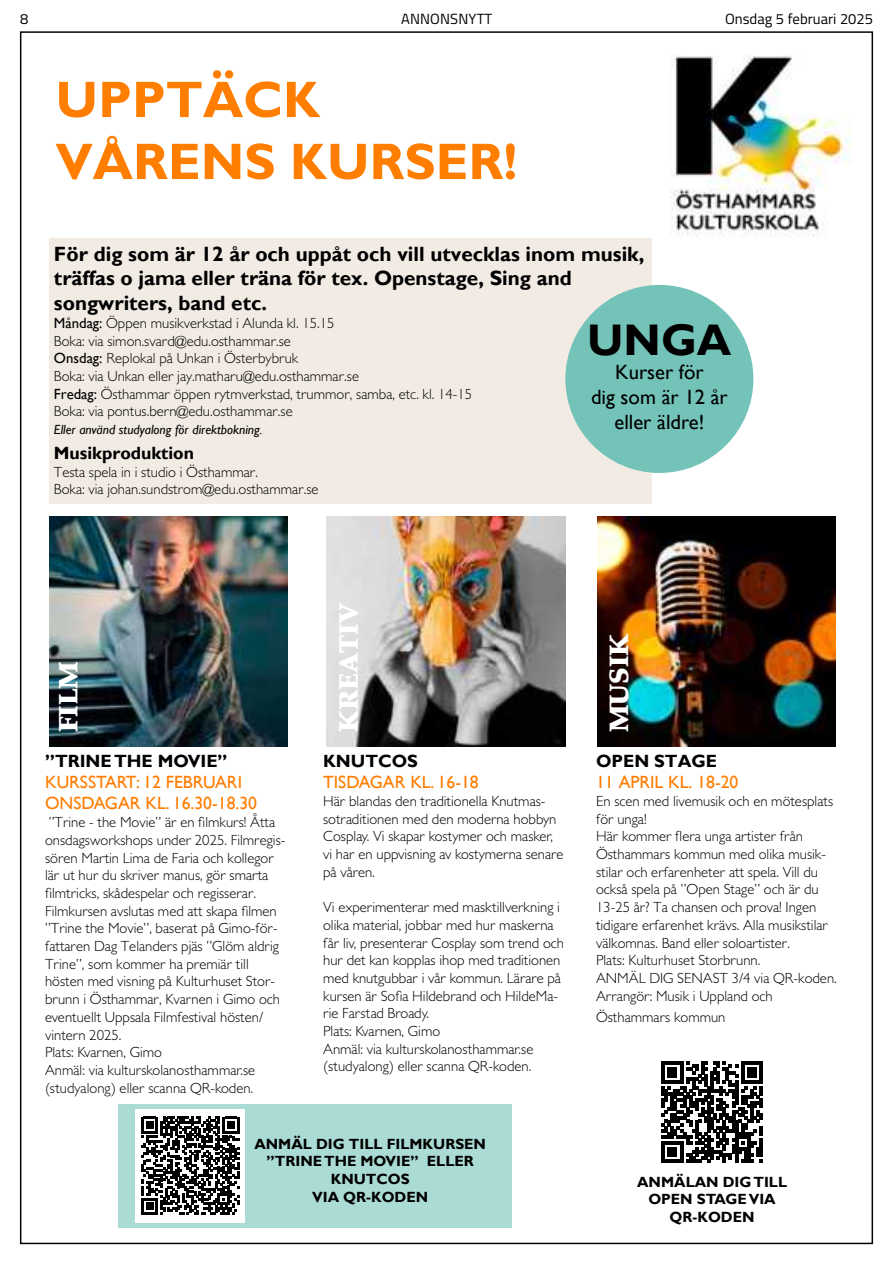
<style>
.page{position:relative;width:893px;height:1263px;background:#fff}
.page>*{position:absolute;margin:0;border:0;box-sizing:border-box;transform-origin:0 0}
.t1{font:700 51.6px/61.9px "Gill Sans";color:#ff7e00}
.t2{font:700 44.25px "Gill Sans";color:#000}
.t3{font:900 26.55px "Palatino LT Std";color:#fff}
.t4{font:700 20.7px/24.8px "Gill Sans";color:#000}
.t5{font:20.7px/24.8px "Gill Sans";color:#000;text-align:center}
.t6{font:17.7px/21.3px "Gill Sans";color:#ff7c00}
.t7{font:700 17.7px "Gill Sans";color:#000}
.t8{font:300 14.7px/17.7px "Gill Sans MT Pro";color:#000}
.t9{font:700 14.7px/17.7px "Gill Sans";color:#000;text-align:center}
.t10{font:14.7px "Titillium";color:#000}
.t11{font:italic 13.35px "Gill Sans";color:#000}
.s1{font-family:"Gill Sans";font-weight:400}
</style>
<div class="page">
<div style="left:118px;top:1104px;width:393px;height:123px;background:#abdbd5"></div>
<div style="left:49px;top:238px;width:602px;height:266px;background:#f2ebe4"></div>
<img style="left:670px;top:55px;width:182px;height:182px">
<img style="left:49px;top:516px;width:239px;height:230px">
<img style="left:327px;top:516px;width:238px;height:230px">
<img style="left:597px;top:516px;width:238px;height:230px">
<div style="left:565px;top:285px;width:188px;height:188px;background:#73c3b9;border-radius:50%"></div>
<svg style="left:662px;top:1062px;width:101px;height:101px"></svg>
<div style="left:135px;top:1109px;width:110px;height:113px;background:#fff"></div>
<svg style="left:141px;top:1117px;width:98px;height:97px"></svg>
<p class="t10" style="left:20px;top:8px;width:10px">8</p>
<p class="t10" style="left:401px;top:8px;width:93px">ANNONSNYTT</p>
<p class="t10" style="left:725px;top:8px;width:149px">Onsdag 5 februari 2025</p>
<h1 class="t1" style="left:56px;top:70px;width:463px">UPPTÄCK<br>VÅRENS KURSER!</h1>
<h3 class="t4" style="left:54px;top:242px;width:592px">För dig som är 12 år och uppåt och vill utvecklas inom musik, träffas o jama eller träna för tex. Openstage, Sing and songwriters, band etc.</h3>
<p class="t8" style="left:54px;top:314px;width:420px"><span class="s1">Måndag:</span> Öppen musikverkstad i Alunda kl. 15.15<br>Boka: via simon.svard@edu.osthammar.se<br><span class="s1">Onsdag:</span> Replokal på Unkan i Österbybruk<br>Boka: via Unkan eller jay.matharu@edu.osthammar.se<br><span class="s1">Fredag:</span> Östhammar öppen rytmverkstad, trummor, samba, etc. kl. 14-15<br>Boka: via pontus.bern@edu.osthammar.se</p>
<p class="t11" style="left:54px;top:422px;width:210px">Eller använd studyalong för direktbokning.</p>
<p class="t7" style="left:54px;top:442px;width:142px">Musikproduktion</p>
<p class="t8" style="left:54px;top:463px;width:266px">Testa spela in i studio i Östhammar.<br>Boka: via johan.sundstrom@edu.osthammar.se</p>
<h2 class="t2" style="left:587px;top:313px;width:146px">UNGA</h2>
<h3 class="t5" style="left:591px;top:360px;width:138px">Kurser för<br>dig som är 12 år eller äldre!</h3>
<h3 class="t3" style="left:53px;top:732px;width:73px;rotate:-90deg">FILM</h3>
<p class="t7" style="left:45px;top:750px;width:184px">”TRINE THE MOVIE”</p>
<p class="t6" style="left:45px;top:772px;width:214px">KURSSTART: 12 FEBRUARI<br>ONSDAGAR KL. 16.30-18.30</p>
<p class="t8" style="left:45px;top:813px;width:242px">”Trine - the Movie” är en filmkurs! Åtta onsdagsworkshops under 2025. Filmregis&shy;sören Martin Lima de Faria och kollegor lär ut hur du skriver manus, gör smarta filmtricks, skådespelar och regisserar.<br>Filmkursen avslutas med att skapa filmen ”Trine the Movie”, baserat på Gimo-för&shy;fattaren Dag Telanders pjäs ”Glöm aldrig Trine”, som kommer ha premiär till hösten med visning på Kulturhuset Stor&shy;brunn i Östhammar, Kvarnen i Gimo och eventuellt Uppsala Filmfestival hösten/ vintern 2025.<br>Plats: Kvarnen, Gimo<br>Anmäl: via kulturskolanosthammar.se (studyalong) eller scanna QR-koden.</p>
<h3 class="t3" style="left:333px;top:732px;width:131px;rotate:-90deg">KREATIV</h3>
<p class="t7" style="left:323px;top:750px;width:96px">KNUTCOS</p>
<p class="t6" style="left:323px;top:772px;width:157px">TISDAGAR KL. 16-18</p>
<p class="t8" style="left:323px;top:792px;width:242px">Här blandas den traditionella Knutmas&shy;sotraditionen med den moderna hobbyn Cosplay. Vi skapar kostymer och masker, vi har en uppvisning av kostymerna senare på våren.</p>
<p class="t8" style="left:323px;top:898px;width:242px">Vi experimenterar med masktillverkning i olika material, jobbar med hur maskerna får liv, presenterar Cosplay som trend och hur det kan kopplas ihop med traditionen med knutgubbar i vår kommun. Lärare på kursen är Sofia Hildebrand och HildeMa&shy;rie Farstad Broady.<br>Plats: Kvarnen, Gimo<br>Anmäl: via kulturskolanosthammar.se (studyalong) eller scanna QR-koden.</p>
<p class="t9" style="left:254px;top:1135px;width:233px">ANMÄL DIG TILL FILMKURSEN ”TRINE THE MOVIE” ELLER<br>KNUTCOS<br>VIA QR-KODEN</p>
<h3 class="t3" style="left:603px;top:732px;width:100px;rotate:-90deg">MUSIK</h3>
<p class="t7" style="left:596px;top:750px;width:123px">OPEN STAGE</p>
<p class="t6" style="left:596px;top:772px;width:144px">11 APRIL KL. 18-20</p>
<p class="t8" style="left:596px;top:792px;width:242px">En scen med livemusik och en mötesplats för unga!<br>Här kommer flera unga artister från Östhammars kommun med olika musik&shy;stilar och erfarenheter att spela. Vill du också spela på ”Open Stage” och är du 13-25 år? Ta chansen och prova! Ingen tidigare erfarenhet krävs. Alla musikstilar välkomnas. Band eller soloartister.<br>Plats: Kulturhuset Storbrunn.<br>ANMÄL DIG SENAST 3/4 via QR-koden.<br>Arrangör: Musik i Uppland och</p>
<p class="t8" style="left:596px;top:1008px;width:131px">Östhammars kommun</p>
<p class="t9" style="left:637px;top:1173px;width:151px">ANMÄLAN DIG TILL<br>OPEN STAGE VIA<br>QR-KODEN</p>
</div>
